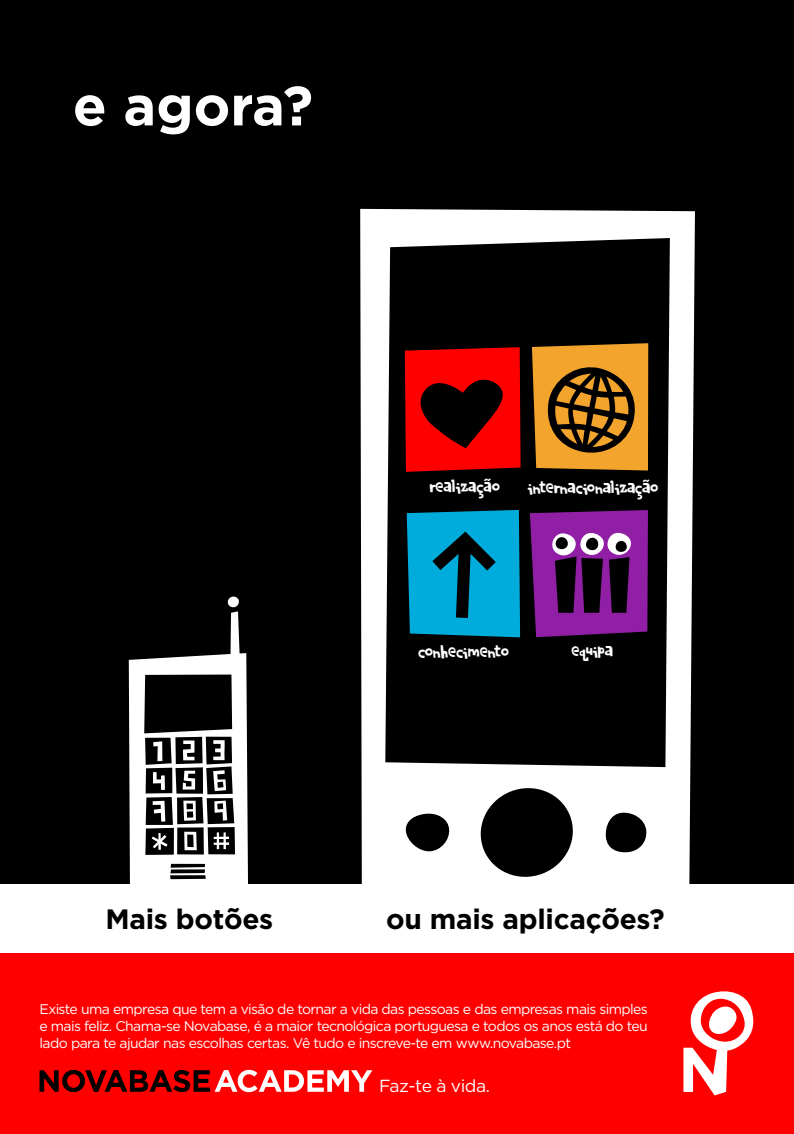
<style>
.page{position:relative;width:794px;height:1134px;background:#fff}
.page>*{position:absolute;margin:0;border:0;box-sizing:border-box;transform-origin:0 0}
.t1{font:700 55.36px "Gotham";color:#fff}
.t2{font:700 28px "Gotham";letter-spacing:-.01em;color:#000}
.t3{font:17.52px "Gotham HTF";letter-spacing:-.025em;color:#fff}
.t4{font:16.8px "Tarnation";letter-spacing:-.01em;color:#fff}
.t5{font:14px/17.2px "Gotham HTF";letter-spacing:-.045em;color:#fff;text-align:justify}
</style>
<div class="page">
<div style="left:0;top:0;width:794px;height:884px;background:#000"></div>
<svg style="left:360px;top:209px;width:335px;height:675px;background:#f0f0f0"></svg>
<svg style="left:129px;top:596px;width:119px;height:288px"></svg>
<svg style="left:385px;top:238px;width:285px;height:529px"></svg>
<svg style="left:405px;top:347px;width:115px;height:125px"></svg>
<svg style="left:532px;top:343px;width:116px;height:127px"></svg>
<svg style="left:407px;top:510px;width:113px;height:127px;background:#0090b8"></svg>
<svg style="left:530px;top:510px;width:118px;height:127px"></svg>
<svg style="left:475px;top:782px;width:104px;height:101px"></svg>
<svg style="left:405px;top:813px;width:45px;height:39px"></svg>
<svg style="left:605px;top:812px;width:42px;height:41px"></svg>
<div style="left:0;top:953px;width:794px;height:181px;background:#f00"></div>
<svg style="left:683px;top:991px;width:71px;height:104px"></svg>
<svg style="left:40px;top:1070px;width:332px;height:22px"></svg>
<h1 class="t1" style="left:73px;top:74px;width:242px">e agora?</h1>
<p class="t4" style="left:429px;top:475px;width:72px">realização</p>
<p class="t4" style="left:528px;top:475px;width:132px">internacionalização</p>
<p class="t4" style="left:418px;top:640px;width:92px">conhecimento</p>
<p class="t4" style="left:571px;top:639px;width:43px">equipa</p>
<h2 class="t2" style="left:105px;top:903px;width:169px">Mais botões</h2>
<h2 class="t2" style="left:386px;top:903px;width:280px">ou mais aplicações?</h2>
<p class="t5" style="left:40px;top:1000px;width:610px">Existe uma empresa que tem a visão de tornar a vida das pessoas e das empresas mais simples e mais feliz. Chama-se Novabase, é a maior tecnológica portuguesa e todos os anos está do teu lado para te ajudar nas escolhas certas. Vê tudo e inscreve-te em www.novabase.pt</p>
<p class="t3" style="left:379px;top:1076px;width:113px">Faz-te à vida.</p>
</div>
